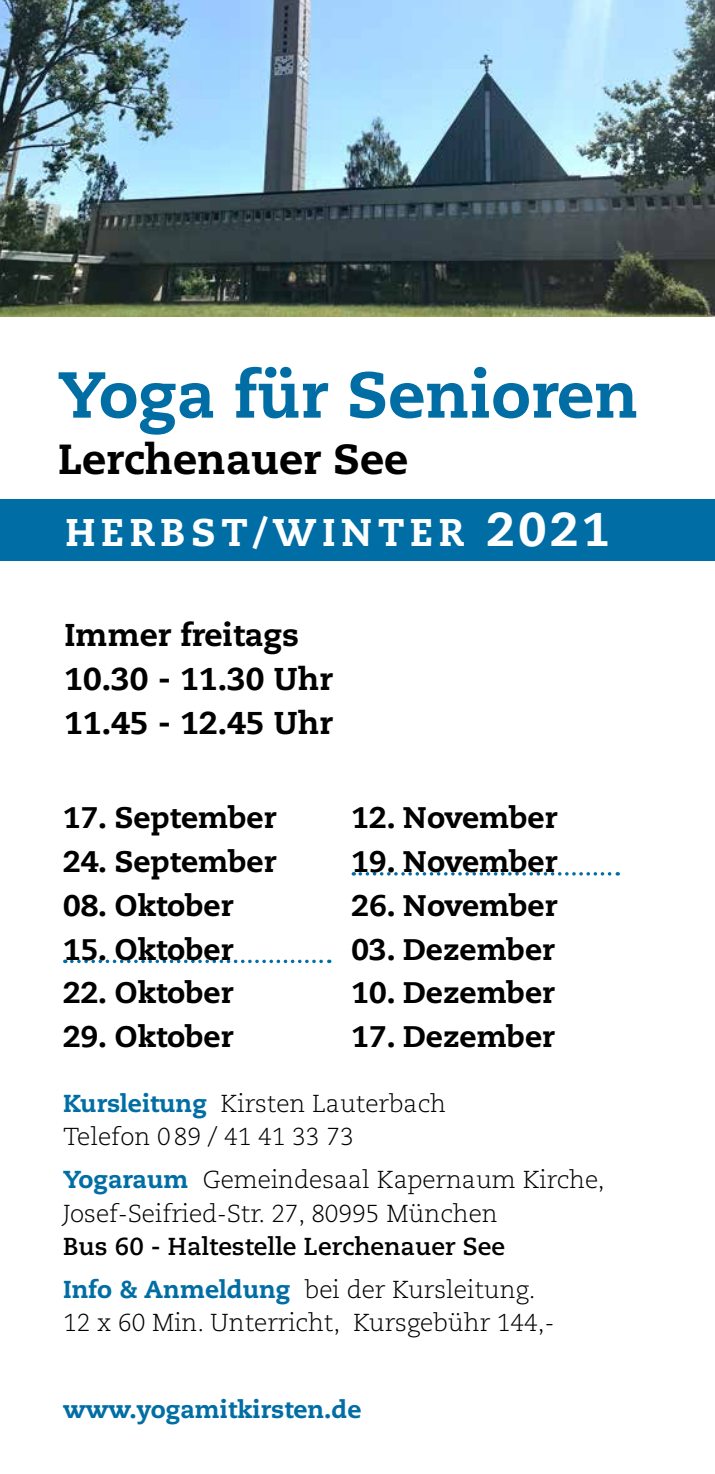
<style>
.page{position:relative;width:715px;height:1474px;background:#fff}
.page>*{position:absolute;margin:0;border:0;box-sizing:border-box;transform-origin:0 0}
.t1{font:800 64.75px "Caecilia";color:#006ea4}
.t2{font:800 42px "Caecilia";color:#000}
.t3{font:800 38.5px "Caecilia";letter-spacing:.15em;color:#fff}
.t4{font:800 31.5px/43.8px "Caecilia";color:#000}
.t5{font:800 29.75px "Caecilia";color:#000}
.t6{font:300 24.5px/33.2px "Caecilia";color:#000}
.t7{font:700 24.5px/43.2px "Caecilia";color:#000}
.t8{font:800 24.5px "Caecilia";color:#006ea4}
.s1{font-size:47.25px}
.s2{font-weight:800;color:#006ea4}
.s3{font-weight:300}
</style>
<div class="page">
<div style="left:0;top:499px;width:714px;height:62px;background:#006ea4"></div>
<svg style="left:72px;top:959px;width:257px;height:4px"></svg>
<svg style="left:360px;top:872px;width:258px;height:3px"></svg>
<img style="left:0;top:0;width:714px;height:316px">
<h1 class="t1" style="left:58px;top:355px;width:582px">Yoga für Senioren</h1>
<h2 class="t2" style="left:58px;top:433px;width:352px">Lerchenauer See</h2>
<h3 class="t3" style="left:65px;top:509px;width:546px">HERBST/WINTER <span class="s1">2021</span></h3>
<p class="t4" style="left:64px;top:613px;width:270px">Immer freitags<br>10.30 - 11.30 Uhr<br>11.45 - 12.45 Uhr</p>
<p class="t5" style="left:63px;top:799px;width:215px">17. September</p>
<p class="t5" style="left:63px;top:843px;width:215px">24. September</p>
<p class="t5" style="left:63px;top:887px;width:172px">08. Oktober</p>
<p class="t5" style="left:63px;top:930px;width:172px">15. Oktober</p>
<p class="t5" style="left:63px;top:974px;width:172px">22. Oktober</p>
<p class="t5" style="left:63px;top:1018px;width:172px">29. Oktober</p>
<p class="t5" style="left:351px;top:799px;width:207px">12. November</p>
<p class="t5" style="left:351px;top:843px;width:207px">19. November</p>
<p class="t5" style="left:351px;top:887px;width:207px">26. November</p>
<p class="t5" style="left:351px;top:930px;width:205px">03. Dezember</p>
<p class="t5" style="left:351px;top:974px;width:205px">10. Dezember</p>
<p class="t5" style="left:351px;top:1018px;width:205px">17. Dezember</p>
<p class="t6" style="left:63px;top:1087px;width:384px"><span class="s2">Kursleitung</span> Kirsten Lauterbach<br>Telefon 089 / 41 41 33 73</p>
<p class="t6" style="left:63px;top:1163px;width:542px"><span class="s2">Yogaraum</span> Gemeindesaal Kapernaum Kirche,<br>Josef-Seifried-Str. 27, 80995 München</p>
<p class="t7" style="left:63px;top:1225px;width:474px">Bus 60 - Haltestelle Lerchenauer See<br><span class="s2">Info &amp; Anmeldung</span> <span class="s3">bei der Kursleitung.</span></p>
<p class="t6" style="left:63px;top:1306px;width:492px">12 x 60 Min. Unterricht, Kursgebühr 144,-</p>
<p class="t8" style="left:63px;top:1393px;width:300px">www.yogamitkirsten.de</p>
</div>
